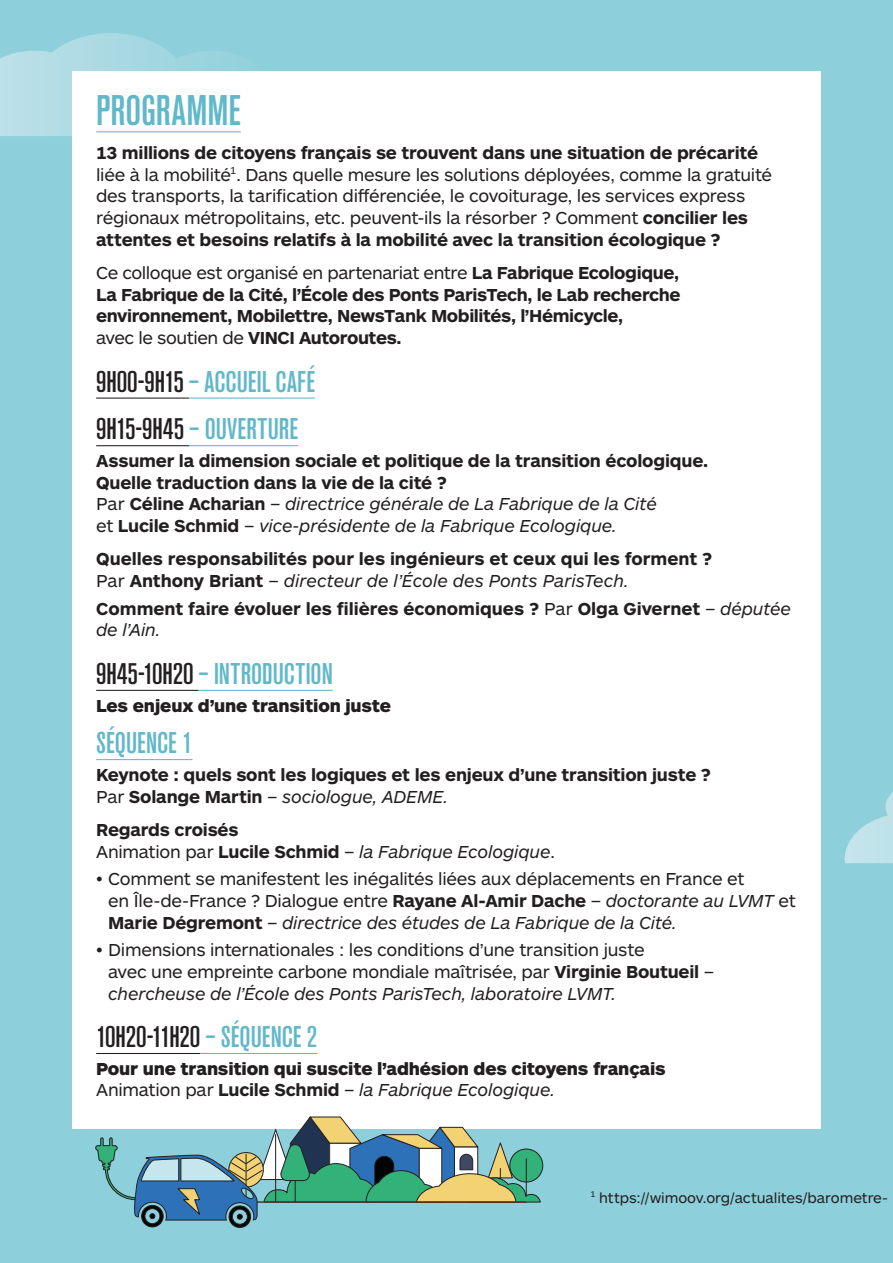
<style>
.page{position:relative;width:893px;height:1263px;background:#8dcfda}
.page>*{position:absolute;margin:0;border:0;box-sizing:border-box;transform-origin:0 0}
.Heure{font:500 condensed 42.45px "Akzidenz Grotesk Pro";letter-spacing:-.005em;color:#61b8c9}
.Heure-2{font:500 condensed 29.7px "Akzidenz Grotesk Pro";color:#61b8c9}
.Heure-3{font:500 condensed 29.7px "Akzidenz Grotesk Pro";color:#231f20}
.Texte_9pt__2mm{font:18px/21.6px "ARS Maquette Pro";letter-spacing:-.015em;color:#231f20}
.Texte_9pt__2mm-2{font:700 18px/21.6px "ARS Maquette Pro";letter-spacing:-.01em;color:#231f20}
.Texte_9pt___1mm{font:700 18px/21.6px "ARS Maquette Pro";letter-spacing:-.02em;color:#231f20}
.Texte_9pt___1mm-2{font:700 18px/21.6px "ARS Maquette Pro";color:#231f20}
.Texte_9pt__2mm-3{font:900 18px/21.6px "ARS Maquette Pro";letter-spacing:-.01em;color:#231f20}
.Bas_de_page{font:14.85px "ARS Maquette Pro";letter-spacing:-.005em;color:#231f20}
.s1{font-weight:700}
.s2{font-weight:400}
.s3{color:#231f20}
.s4{font-weight:400;font-style:italic}
.s5{font-style:italic}
.s6{color:#61b8c9}
</style>
<div class="page">
<svg style="left:0;top:33px;width:224px;height:103px"></svg>
<svg style="left:845px;top:792px;width:48px;height:71px"></svg>
<div style="left:72px;top:71px;width:748px;height:1058px;background:#fff"></div>
<hr style="left:96px;top:131px;width:145px;height:1px;background:#61b8c9">
<hr style="left:96px;top:398px;width:93px;height:1px;background:#231f20">
<hr style="left:189px;top:398px;width:126px;height:1px;background:#61b8c9">
<hr style="left:96px;top:445px;width:93px;height:1px;background:#231f20">
<hr style="left:189px;top:445px;width:109px;height:1px;background:#61b8c9">
<hr style="left:96px;top:690px;width:103px;height:1px;background:#231f20">
<hr style="left:199px;top:690px;width:134px;height:1px;background:#61b8c9">
<hr style="left:96px;top:759px;width:96px;height:1px;background:#61b8c9">
<hr style="left:96px;top:1053px;width:104px;height:1px;background:#231f20">
<hr style="left:200px;top:1053px;width:117px;height:1px;background:#61b8c9">
<div style="left:510px;top:1149px;width:33px;height:33px;background:#364645;border-radius:50%"></div>
<div style="left:509px;top:1148px;width:34px;height:34px;border:1px solid #231f20;border-radius:50%"></div>
<svg style="left:95px;top:1116px;width:446px;height:112px"></svg>
<p class="Heure" style="left:96px;top:83px;width:146px">PROGRAMME</p>
<p class="Texte_9pt__2mm" style="left:96px;top:141px;width:677px"><span class="s1">13 millions de citoyens français se trouvent dans une situation de précarité </span>liée à la mobilité<sup>1</sup>. Dans quelle mesure les solutions déployées, comme la gratuité des transports, la tarification différenciée, le covoiturage, les services express régionaux métropolitains, etc. peuvent‑ils la résorber ? Comment <span class="s1">concilier les attentes et besoins relatifs à la mobilité avec la transition écologique ?</span></p>
<p class="Texte_9pt___1mm" style="left:96px;top:261px;width:586px"><span class="s2">Ce colloque est organisé en partenariat entre</span> La Fabrique Ecologique, La Fabrique de la Cité, l’École des Ponts ParisTech, le Lab recherche environnement, Mobilettre, NewsTank Mobilités, l’Hémicycle,<br><span class="s2">avec le soutien de</span> VINCI Autoroutes.</p>
<p class="Heure-2" style="left:96px;top:362px;width:220px"><span class="s3">9H00-9H15</span> – ACCUEIL CAFÉ</p>
<p class="Heure-2" style="left:96px;top:410px;width:203px"><span class="s3">9H15-9H45</span> – OUVERTURE</p>
<p class="Texte_9pt__2mm-2" style="left:96px;top:449px;width:614px">Assumer la dimension sociale et politique de la transition écologique.<br>Quelle traduction dans la vie de la cité ?<br><span class="s2">Par</span> Céline Acharian <span class="s2">–</span> <span class="s4">directrice générale de La Fabrique de la Cité<br></span><span class="s2">et</span> Lucile Schmid <span class="s2">–</span> <span class="s4">vice-présidente de la Fabrique Ecologique.</span></p>
<p class="Texte_9pt___1mm-2" style="left:96px;top:547px;width:618px">Quelles responsabilités pour les ingénieurs et ceux qui les forment ?<br><span class="s2">Par</span> Anthony Briant <span class="s2">–</span> <span class="s4">directeur de l’École des Ponts ParisTech.</span></p>
<p class="Texte_9pt___1mm-2" style="left:96px;top:597px;width:696px">Comment faire évoluer les filières économiques ? <span class="s2">Par</span> Olga Givernet <span class="s4">– députée de l’Ain.</span></p>
<p class="Heure-2" style="left:96px;top:654px;width:238px"><span class="s3">9H45-10H20</span> – INTRODUCTION</p>
<p class="Texte_9pt__2mm-3" style="left:96px;top:694px;width:297px">Les enjeux d’une transition juste</p>
<p class="Heure-2" style="left:96px;top:724px;width:98px">SÉQUENCE 1</p>
<p class="Texte_9pt__2mm-2" style="left:96px;top:763px;width:616px">Keynote : quels sont les logiques et les enjeux d’une transition juste ?<br><span class="s2">Par</span> Solange Martin <span class="s2">–</span> <span class="s4">sociologue, ADEME.</span></p>
<p class="Texte_9pt__2mm-2" style="left:96px;top:818px;width:460px">Regards croisés<br><span class="s2">Animation par</span> Lucile Schmid <span class="s2">–</span> <span class="s4">la Fabrique Ecologique</span><span class="s2">.</span></p>
<p class="Texte_9pt__2mm" style="left:108px;top:867px;width:689px;text-indent:-12px">• Comment se manifestent les inégalités liées aux déplacements en France et<br>en Île-de-France ? Dialogue entre <span class="s1">Rayane Al-Amir Dache</span> – <span class="s5">doctorante au LVMT</span> et<br><span class="s1">Marie Dégremont</span> – <span class="s5">directrice des études de La Fabrique de la Cité.</span></p>
<p class="Texte_9pt__2mm" style="left:108px;top:938px;width:608px;text-indent:-12px">• Dimensions internationales : les conditions d’une transition juste<br>avec une empreinte carbone mondiale maîtrisée, par <span class="s1">Virginie Boutueil</span> – <span class="s5">chercheuse de l’École des Ponts ParisTech, laboratoire LVMT.</span></p>
<p class="Heure-3" style="left:96px;top:1017px;width:223px">10H20-11H20 <span class="s6">– SÉQUENCE 2</span></p>
<p class="Texte_9pt__2mm-3" style="left:96px;top:1057px;width:571px">Pour une transition qui suscite l’adhésion des citoyens français<br><span class="s2">Animation par</span> <span class="s1">Lucile Schmid</span> <span class="s2">–</span> <span class="s4">la Fabrique Ecologique.</span></p>
<p class="Bas_de_page" style="left:590px;top:1188px;width:297px"><sup>1</sup> https://wimoov.org/actualites/barometre-</p>
</div>
